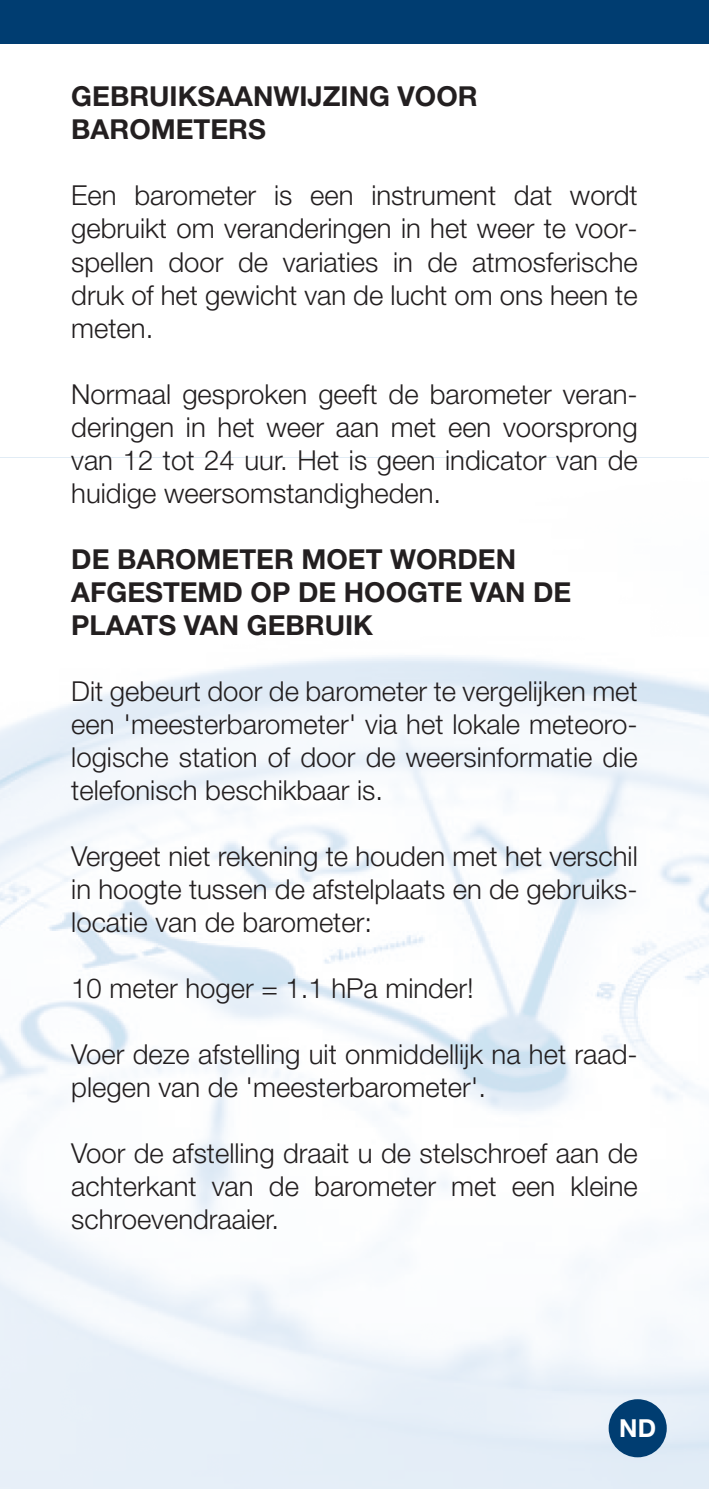
<style>
.page{position:relative;width:709px;height:1489px;background:#fff}
.page>*{position:absolute;margin:0;border:0;box-sizing:border-box;transform-origin:0 0}
.t1{font:300 27.5px/33px "Helvetica Neue LT Pro";color:#231f20;text-align:justify}
.t2{font:700 27.5px/33px "Helvetica Neue LT Pro";color:#231f20}
.t3{font:700 24.75px "Helvetica Neue LT Pro";color:#fff}
</style>
<div class="page">
<img style="left:0;top:457px;width:709px;height:1031px">
<div style="left:0;top:0;width:709px;height:43px;background:#003d71"></div>
<div style="left:608px;top:1398px;width:58px;height:59px;background:#003d71;border-radius:50%"></div>
<p class="t2" style="left:71px;top:79px;width:408px">GEBRUIKSAANWĲZING VOOR<br>BAROMETERS</p>
<p class="t1" style="left:71px;top:179px;width:568px">Een barometer is een instrument dat wordt gebruikt om veranderingen in het weer te voor&shy;spellen door de variaties in de atmosferische druk of het gewicht van de lucht om ons heen te meten.</p>
<p class="t1" style="left:71px;top:377px;width:568px">Normaal gesproken geeft de barometer veran&shy;deringen in het weer aan met een voorsprong van 12 tot 24 uur. Het is geen indicator van de huidige weersomstandigheden.</p>
<p class="t2" style="left:71px;top:541px;width:501px">DE BAROMETER MOET WORDEN<br>AFGESTEMD OP DE HOOGTE VAN DE<br>PLAATS VAN GEBRUIK</p>
<p class="t1" style="left:71px;top:674px;width:568px">Dit gebeurt door de barometer te vergelĳken met een 'meesterbarometer' via het lokale meteoro&shy;logische station of door de weersinformatie die telefonisch beschikbaar is.</p>
<p class="t1" style="left:71px;top:839px;width:568px">Vergeet niet rekening te houden met het verschil in hoogte tussen de afstelplaats en de gebruiks&shy;locatie van de barometer:</p>
<p class="t1" style="left:71px;top:971px;width:404px">10 meter hoger = 1.1 hPa minder!</p>
<p class="t1" style="left:71px;top:1037px;width:568px">Voer deze afstelling uit onmiddellĳk na het raad&shy;plegen van de 'meesterbarometer'.</p>
<p class="t1" style="left:71px;top:1136px;width:568px">Voor de afstelling draait u de stelschroef aan de achterkant van de barometer met een kleine schroevendraaier.</p>
<p class="t3" style="left:619px;top:1412px;width:38px">ND</p>
</div>
